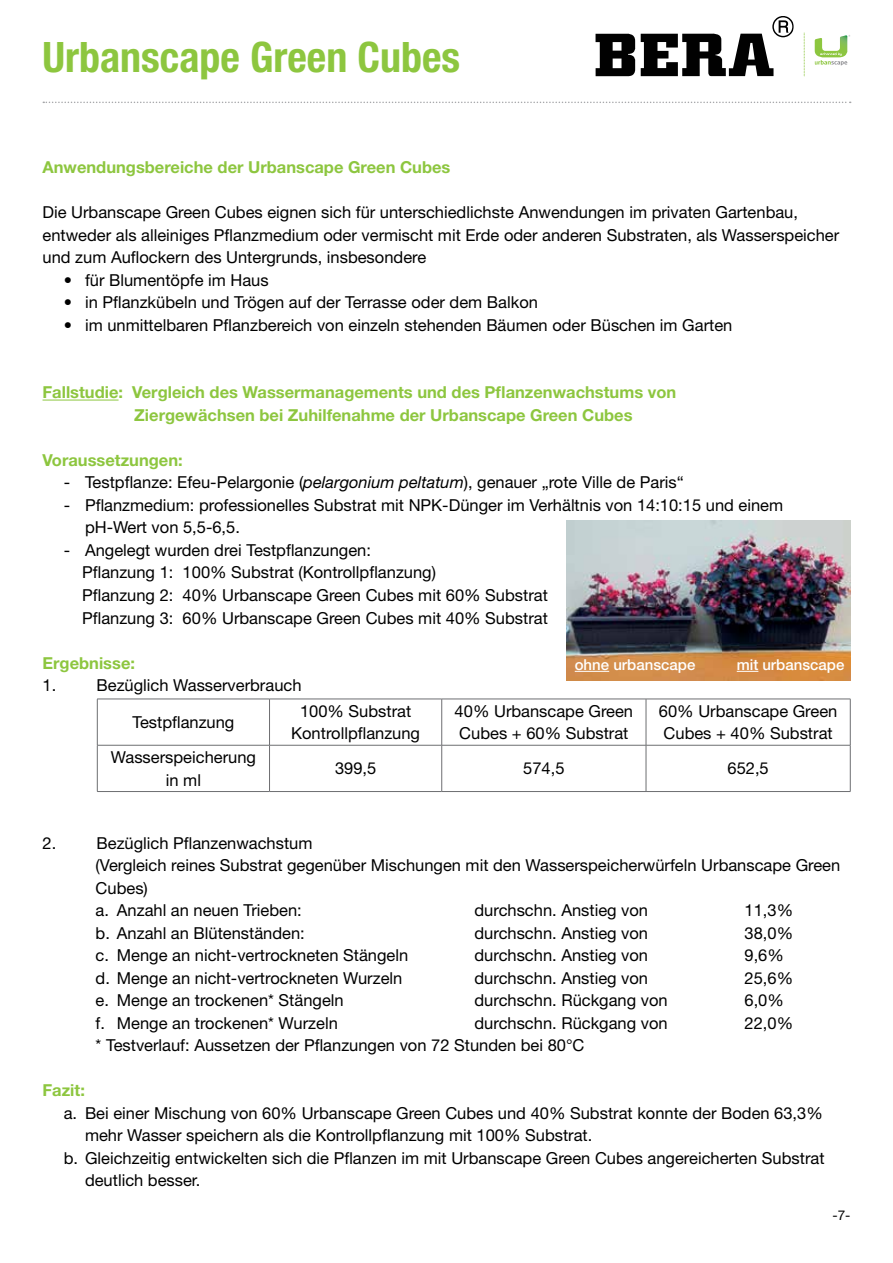
<style>
.page{position:relative;width:893px;height:1263px;background:#fff}
.page>*{position:absolute;margin:0;border:0;box-sizing:border-box;transform-origin:0 0}
.t1{font:700 condensed 42px "Helvetica Neue LT Std";color:#8dc63f}
.t2{font:16.5px/22.5px "Helvetica Neue LT Std";color:#000}
.t3{font:700 16.5px/22.5px "Helvetica Neue LT Std";color:#8dc63f}
.t4{font:500 15px "Helvetica Neue LT Std";color:#fff}
.t5{font:13.5px "Helvetica Neue LT Std";color:#000}
.s1{font-style:italic}
</style>
<div class="page">
<hr style="left:43px;top:400px;width:76px;height:1px;background:#8dc63f">
<svg style="left:43px;top:102px;width:808px;height:1px"></svg>
<svg style="left:815px;top:35px;width:35px;height:31px"></svg>
<svg style="left:595px;top:16px;width:199px;height:60px"></svg>
<svg style="left:804px;top:33px;width:1px;height:43px"></svg>
<hr style="left:97px;top:699px;width:173px;height:1px;background:#6d6e71">
<hr style="left:97px;top:699px;width:1px;height:46px;background:#6d6e71">
<hr style="left:270px;top:699px;width:172px;height:1px;background:#6d6e71">
<hr style="left:269px;top:699px;width:1px;height:46px;background:#6d6e71">
<hr style="left:442px;top:699px;width:204px;height:1px;background:#6d6e71">
<hr style="left:441px;top:699px;width:1px;height:46px;background:#6d6e71">
<hr style="left:646px;top:699px;width:204px;height:1px;background:#6d6e71">
<hr style="left:646px;top:699px;width:1px;height:46px;background:#6d6e71">
<hr style="left:850px;top:699px;width:1px;height:46px;background:#6d6e71">
<hr style="left:97px;top:745px;width:173px;height:1px;background:#6d6e71">
<hr style="left:97px;top:745px;width:1px;height:46px;background:#6d6e71">
<hr style="left:270px;top:745px;width:172px;height:1px;background:#6d6e71">
<hr style="left:269px;top:745px;width:1px;height:46px;background:#6d6e71">
<hr style="left:442px;top:745px;width:204px;height:1px;background:#6d6e71">
<hr style="left:441px;top:745px;width:1px;height:46px;background:#6d6e71">
<hr style="left:646px;top:745px;width:204px;height:1px;background:#6d6e71">
<hr style="left:646px;top:745px;width:1px;height:46px;background:#6d6e71">
<hr style="left:850px;top:745px;width:1px;height:46px;background:#6d6e71">
<hr style="left:97px;top:791px;width:173px;height:1px;background:#6d6e71">
<hr style="left:270px;top:791px;width:172px;height:1px;background:#6d6e71">
<hr style="left:442px;top:791px;width:204px;height:1px;background:#6d6e71">
<hr style="left:646px;top:791px;width:204px;height:1px;background:#6d6e71">
<img style="left:567px;top:521px;width:283px;height:159px">
<hr style="left:575px;top:671px;width:34px;height:1px;background:#fff">
<svg style="left:737px;top:671px;width:21px;height:1px"></svg>
<h1 class="t1" style="left:43px;top:32px;width:419px">Urbanscape Green Cubes</h1>
<p class="t3" style="left:43px;top:156px;width:409px">Anwendungsbereiche der Urbanscape Green Cubes</p>
<p class="t2" style="left:43px;top:201px;width:798px">Die Urbanscape Green Cubes eignen sich für unterschiedlichste Anwendungen im privaten Gartenbau, entweder als alleiniges Pflanzmedium oder vermischt mit Erde oder anderen Substraten, als Wasserspeicher und zum Auflockern des Untergrunds, insbesondere</p>
<p class="t2" style="left:64px;top:269px;width:206px">• für Blumentöpfe im Haus</p>
<p class="t2" style="left:64px;top:291px;width:476px">• in Pflanzkübeln und Trögen auf der Terrasse oder dem Balkon</p>
<p class="t2" style="left:64px;top:314px;width:670px">• im unmittelbaren Pflanzbereich von einzeln stehenden Bäumen oder Büschen im Garten</p>
<p class="t3" style="left:134px;top:381px;width:543px;text-indent:-92px">Fallstudie: Vergleich des Wassermanagements und des Pflanzenwachstums von<br>Ziergewächsen bei Zuhilfenahme der Urbanscape Green Cubes</p>
<p class="t3" style="left:43px;top:448px;width:142px">Voraussetzungen:</p>
<p class="t2" style="left:64px;top:471px;width:622px">- Testpflanze: Efeu-Pelargonie (<span class="s1">pelargonium peltatum</span>), genauer „rote Ville de Paris“</p>
<p class="t2" style="left:85px;top:494px;width:700px;text-indent:-21px">- Pflanzmedium: professionelles Substrat mit NPK-Dünger im Verhältnis von 14:10:15 und einem pH-Wert von 5,5-6,5.</p>
<p class="t2" style="left:82px;top:539px;width:467px;text-indent:-18px">- Angelegt wurden drei Testpflanzungen:<br>Pflanzung 1: 100% Substrat (Kontrollpflanzung)<br>Pflanzung 2: 40% Urbanscape Green Cubes mit 60% Substrat Pflanzung 3: 60% Urbanscape Green Cubes mit 40% Substrat</p>
<p class="t3" style="left:43px;top:651px;width:94px">Ergebnisse:</p>
<p class="t2" style="left:43px;top:674px;width:15px">1.</p>
<p class="t2" style="left:97px;top:674px;width:207px">Bezüglich Wasserverbrauch</p>
<p class="t4" style="left:575px;top:655px;width:122px">ohne urbanscape</p>
<p class="t4" style="left:737px;top:655px;width:109px">mit urbanscape</p>
<p class="t2" style="left:132px;top:711px;width:104px">Testpflanzung</p>
<p class="t2" style="left:291px;top:699px;width:130px;text-align:center">100% Substrat<br>Kontrollpflanzung</p>
<p class="t2" style="left:455px;top:699px;width:180px">40% Urbanscape Green<br>Cubes + 60% Substrat</p>
<p class="t2" style="left:659px;top:699px;width:180px">60% Urbanscape Green<br>Cubes + 40% Substrat</p>
<p class="t2" style="left:111px;top:746px;width:147px;text-align:center">Wasserspeicherung in ml</p>
<p class="t2" style="left:335px;top:757px;width:43px">399,5</p>
<p class="t2" style="left:523px;top:757px;width:43px">574,5</p>
<p class="t2" style="left:727px;top:757px;width:43px">652,5</p>
<p class="t2" style="left:43px;top:831px;width:15px">2.</p>
<p class="t2" style="left:96px;top:831px;width:746px">Bezüglich Pflanzenwachstum<br>(Vergleich reines Substrat gegenüber Mischungen mit den Wasserspeicherwürfeln Urbanscape Green Cubes)<br>a. Anzahl an neuen Trieben:</p>
<p class="t2" style="left:474px;top:899px;width:175px">durchschn. Anstieg von</p>
<p class="t2" style="left:744px;top:899px;width:50px">11,3%</p>
<p class="t2" style="left:96px;top:921px;width:211px">b. Anzahl an Blütenständen:</p>
<p class="t2" style="left:474px;top:921px;width:175px">durchschn. Anstieg von</p>
<p class="t2" style="left:744px;top:921px;width:50px">38,0%</p>
<p class="t2" style="left:96px;top:944px;width:314px">c. Menge an nicht-vertrockneten Stängeln</p>
<p class="t2" style="left:474px;top:944px;width:175px">durchschn. Anstieg von</p>
<p class="t2" style="left:744px;top:944px;width:41px">9,6%</p>
<p class="t2" style="left:96px;top:966px;width:308px">d. Menge an nicht-vertrockneten Wurzeln</p>
<p class="t2" style="left:474px;top:966px;width:175px">durchschn. Anstieg von</p>
<p class="t2" style="left:744px;top:966px;width:50px">25,6%</p>
<p class="t2" style="left:96px;top:989px;width:250px">e. Menge an trockenen* Stängeln</p>
<p class="t2" style="left:474px;top:989px;width:195px">durchschn. Rückgang von</p>
<p class="t2" style="left:744px;top:989px;width:41px">6,0%</p>
<p class="t2" style="left:96px;top:1011px;width:244px">f. Menge an trockenen* Wurzeln</p>
<p class="t2" style="left:474px;top:1011px;width:195px">durchschn. Rückgang von</p>
<p class="t2" style="left:744px;top:1011px;width:50px">22,0%</p>
<p class="t2" style="left:96px;top:1034px;width:490px">* Testverlauf: Aussetzen der Pflanzungen von 72 Stunden bei 80°C</p>
<p class="t3" style="left:43px;top:1078px;width:44px">Fazit:</p>
<p class="t2" style="left:64px;top:1101px;width:761px">a. Bei einer Mischung von 60% Urbanscape Green Cubes und 40% Substrat konnte der Boden 63,3%</p>
<p class="t2" style="left:85px;top:1124px;width:509px">mehr Wasser speichern als die Kontrollpflanzung mit 100% Substrat.</p>
<p class="t2" style="left:64px;top:1146px;width:762px">b. Gleichzeitig entwickelten sich die Pflanzen im mit Urbanscape Green Cubes angereicherten Substrat</p>
<p class="t2" style="left:85px;top:1169px;width:117px">deutlich besser.</p>
<p class="t5" style="left:832px;top:1207px;width:20px">-7-</p>
</div>
